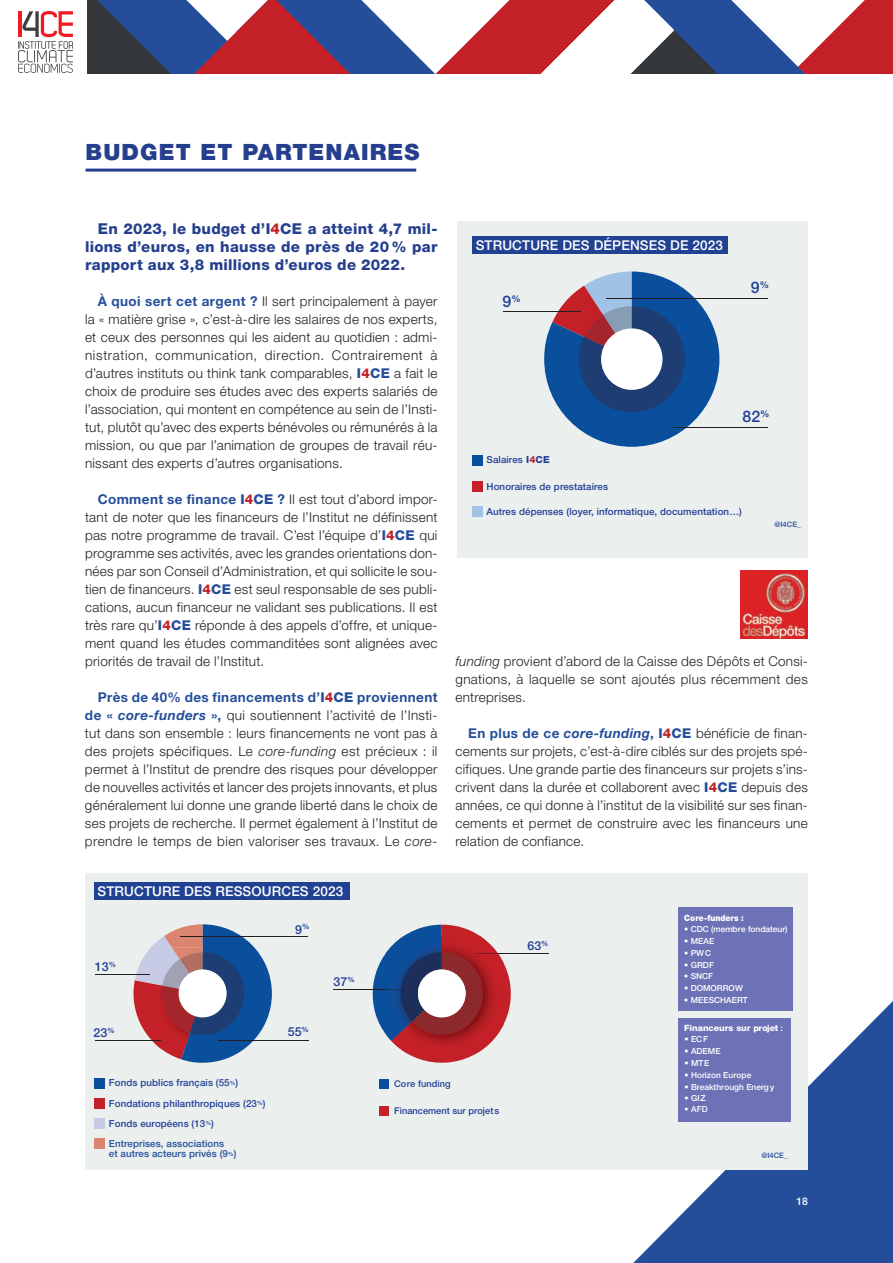
<style>
.page{position:relative;width:893px;height:1263px;background:#fff}
.page>*{position:absolute;margin:0;border:0;box-sizing:border-box;transform-origin:0 0}
.t1{font:900 22.5px "Helvetica Neue LT Std";letter-spacing:.05em;color:#253f8e}
.t2{font:500 15.9px "Helvetica Neue LT Std";color:#223f99}
.t3{font:800 15px/18px "Helvetica Neue LT Std";letter-spacing:.02em;color:#253f8e;text-align:justify}
.t4{font:300 13.5px/18px "Helvetica Neue LT Std";letter-spacing:.02em;color:#231f20;text-align:justify}
.t5{font:500 13.5px "Helvetica Neue LT Std";letter-spacing:.01em;color:#fff}
.t6{font:500 12.45px "Helvetica Neue LT Std";color:#223f99}
.t7{font:500 12.3px "Helvetica Neue LT Std";color:#223f99}
.t8{font:500 10.5px "Helvetica Neue LT Std";color:#fff}
.t9{font:500 9.75px "Helvetica Neue LT Std";letter-spacing:.01em;color:#223f99}
.t10{font:500 9.75px/10.5px "Helvetica Neue LT Std";letter-spacing:.01em;color:#244e9a}
.t11{font:500 9.3px "Helvetica Neue LT Std";color:#223f99}
.t12{font:800 8.55px "Helvetica Neue LT Std";color:#fff}
.t13{font:900 8.55px "Helvetica Neue LT Std";color:#fff;scale:.91 1}
.t14{font:500 8.4px "Helvetica Neue LT Std";color:#fff}
.t15{font:500 8.25px "Helvetica Neue LT Std";color:#fff}
.t16{font:500 7.5px "Helvetica Neue LT Std";letter-spacing:.01em;color:#244e9a}
.s1{color:#c42028}
.s2{font-weight:700;color:#244e9a}
.s3{font-weight:800;color:#244e9a}
.s4{font-weight:800;color:#c42028}
.s5{font-weight:700;font-style:italic;color:#244e9a}
.s6{font-style:italic}
.s7{font-weight:800}
.s8{font-weight:500}
</style>
<div class="page">
<svg style="left:18px;top:0;width:875px;height:74px"></svg>
<svg style="left:633px;top:1001px;width:260px;height:262px;fill:#244e9a"></svg>
<hr style="left:86px;top:169px;width:330px;height:3px;background:#253f8e">
<div style="left:457px;top:221px;width:351px;height:337px;background:#ebefed"></div>
<div style="left:472px;top:236px;width:256px;height:18px;background:#214292"></div>
<div style="left:85px;top:873px;width:723px;height:297px;background:#ebefed"></div>
<div style="left:94px;top:882px;width:255px;height:18px;background:#214292"></div>
<svg style="left:133px;top:924px;width:139px;height:139px"></svg>
<div style="left:179px;top:969px;width:48px;height:48px;background:#fff;border-radius:50%"></div>
<hr style="left:218px;top:1040px;width:90px;height:1px;background:#231f20">
<hr style="left:181px;top:937px;width:127px;height:1px;background:#231f20">
<hr style="left:95px;top:974px;width:55px;height:1px;background:#231f20">
<hr style="left:95px;top:1040px;width:66px;height:1px;background:#231f20">
<div style="left:678px;top:1018px;width:113px;height:103px;background:#6d72b6"></div>
<div style="left:678px;top:908px;width:115px;height:103px;background:#6d72b6"></div>
<hr style="left:333px;top:990px;width:71px;height:1px;background:#231f20">
<hr style="left:477px;top:953px;width:72px;height:1px;background:#231f20">
<svg style="left:373px;top:925px;width:138px;height:138px"></svg>
<div style="left:418px;top:970px;width:48px;height:47px;background:#fff;border-radius:50%"></div>
<div style="left:95px;top:1139px;width:10px;height:10px;background:#db856e"></div>
<div style="left:95px;top:1118px;width:10px;height:10px;background:#c7cbe6"></div>
<div style="left:95px;top:1098px;width:10px;height:10px;background:#c42028"></div>
<div style="left:95px;top:1078px;width:10px;height:10px;background:#0a4f9c"></div>
<svg style="left:544px;top:271px;width:175px;height:176px"></svg>
<div style="left:601px;top:328px;width:61px;height:62px;background:#fff;border-radius:50%"></div>
<hr style="left:504px;top:311px;width:77px;height:1px;background:#231f20">
<hr style="left:607px;top:298px;width:161px;height:1px;background:#231f20">
<hr style="left:673px;top:427px;width:95px;height:1px;background:#231f20">
<div style="left:472px;top:481px;width:10px;height:10px;background:#c42028"></div>
<div style="left:472px;top:506px;width:10px;height:10px;background:#a1c1e5"></div>
<div style="left:472px;top:455px;width:10px;height:10px;background:#0a4f9c"></div>
<img style="left:740px;top:571px;width:68px;height:67px">
<div style="left:380px;top:1106px;width:9px;height:9px;background:#c42028"></div>
<div style="left:380px;top:1080px;width:9px;height:9px;background:#0d4da1"></div>
<h1 class="t1" style="left:86px;top:139px;width:335px">BUDGET ET PARTENAIRES</h1>
<p class="t3" style="left:85px;top:220px;width:354px;text-indent:13px">En 2023, le budget d’I<span class="s1">4</span>CE a atteint 4,7 mil&shy;lions d’euros, en hausse de près de 20% par rapport aux 3,8 millions d’euros de 2022.</p>
<p class="t4" style="left:85px;top:292px;width:354px;text-indent:13px"><span class="s2">À quoi sert cet argent ?</span> Il sert principalement à payer la « matière grise », c’est-à-dire les salaires de nos experts, et ceux des personnes qui les aident au quotidien : admi&shy;nistration, communication, direction. Contrairement à d’autres instituts ou think tank comparables, <span class="s3">I</span><span class="s4">4</span><span class="s3">CE</span> a fait le choix de produire ses études avec des experts salariés de l’association, qui montent en compétence au sein de l’Insti&shy;tut, plutôt qu’avec des experts bénévoles ou rémunérés à la mission, ou que par l’animation de groupes de travail réu&shy;nissant des experts d’autres organisations.</p>
<p class="t4" style="left:85px;top:490px;width:354px;text-indent:13px"><span class="s2">Comment se finance</span> <span class="s3">I</span><span class="s4">4</span><span class="s3">CE</span> <span class="s2">?</span> Il est tout d’abord impor&shy;tant de noter que les financeurs de l’Institut ne définissent pas notre programme de travail. C’est l’équipe d’<span class="s3">I</span><span class="s4">4</span><span class="s3">CE</span> qui programme ses activités, avec les grandes orientations don&shy;nées par son Conseil d’Administration, et qui sollicite le sou&shy;tien de financeurs. <span class="s3">I</span><span class="s4">4</span><span class="s3">CE</span> est seul responsable de ses publi&shy;cations, aucun financeur ne validant ses publications. Il est très rare qu’<span class="s3">I</span><span class="s4">4</span><span class="s3">CE</span> réponde à des appels d’offre, et unique&shy;ment quand les études commanditées sont alignées avec priorités de travail de l’Institut.</p>
<p class="t4" style="left:85px;top:688px;width:354px;text-indent:13px"><span class="s2">Près de 40% des financements d’</span><span class="s3">I</span><span class="s4">4</span><span class="s3">CE</span> <span class="s2">proviennent de «</span> <span class="s5">core-funders</span> <span class="s2">»,</span> qui soutiennent l’activité de l’Insti&shy;tut dans son ensemble : leurs financements ne vont pas à des projets spécifiques. Le <span class="s6">core-funding</span> est précieux : il permet à l’Institut de prendre des risques pour développer de nouvelles activités et lancer des projets innovants, et plus généralement lui donne une grande liberté dans le choix de ses projets de recherche. Il permet également à l’Institut de prendre le temps de bien valoriser ses travaux. Le <span class="s6">core-</span></p>
<p class="t5" style="left:98px;top:883px;width:247px">STRUCTURE DES RESSOURCES 2023</p>
<p class="t5" style="left:476px;top:237px;width:249px">STRUCTURE DES DÉPENSES DE 2023</p>
<p class="t2" style="left:503px;top:292px;width:20px">9<sup>%</sup></p>
<p class="t2" style="left:751px;top:278px;width:20px">9<sup>%</sup></p>
<p class="t9" style="left:487px;top:454px;width:65px">Salaires <span class="s7">I</span><span class="s4">4</span><span class="s7">CE</span></p>
<p class="t2" style="left:743px;top:407px;width:28px">82<sup>%</sup></p>
<p class="t9" style="left:487px;top:480px;width:123px">Honoraires de prestataires</p>
<p class="t9" style="left:487px;top:505px;width:257px">Autres dépenses (loyer, informatique, documentation…)</p>
<p class="t16" style="left:774px;top:520px;width:28px">@I4CE_</p>
<p class="t4" style="left:455px;top:652px;width:354px"><span class="s6">funding</span> provient d’abord de la Caisse des Dépôts et Consi&shy;gnations, à laquelle se sont ajoutés plus récemment des entreprises.</p>
<p class="t4" style="left:455px;top:724px;width:354px;text-indent:13px"><span class="s2">En plus de ce</span> <span class="s5">core-funding</span><span class="s2">,</span> <span class="s3">I</span><span class="s4">4</span><span class="s3">CE</span> bénéficie de finan&shy;cements sur projets, c’est-à-dire ciblés sur des projets spé&shy;cifiques. Une grande partie des financeurs sur projets s’ins&shy;crivent dans la durée et collaborent avec <span class="s3">I</span><span class="s4">4</span><span class="s3">CE</span> depuis des années, ce qui donne à l’institut de la visibilité sur ses finan&shy;cements et permet de construire avec les financeurs une relation de confiance.</p>
<p class="t6" style="left:95px;top:959px;width:23px">13<sup>%</sup></p>
<p class="t6" style="left:94px;top:1026px;width:23px">23<sup>%</sup></p>
<p class="t9" style="left:109px;top:1077px;width:131px">Fonds publics français (55<sup>%</sup>)</p>
<p class="t9" style="left:109px;top:1097px;width:158px">Fondations philanthropiques (23<sup>%</sup>)</p>
<p class="t9" style="left:109px;top:1118px;width:106px">Fonds européens (13<sup>%</sup>)</p>
<p class="t10" style="left:109px;top:1138px;width:129px">Entreprises, associations<br>et autres acteurs privés (9<sup>%</sup>)</p>
<p class="t6" style="left:295px;top:922px;width:16px">9<sup>%</sup></p>
<p class="t6" style="left:288px;top:1024px;width:23px">55<sup>%</sup></p>
<p class="t7" style="left:334px;top:974px;width:22px">37<sup>%</sup></p>
<p class="t13" style="left:684px;top:913px;width:67px">Core-funders :</p>
<p class="t14" style="left:684px;top:924px;width:105px">• CDC (membre fondateur)</p>
<p class="t14" style="left:684px;top:936px;width:32px">• MEAE</p>
<p class="t14" style="left:684px;top:948px;width:28px">• PWC</p>
<p class="t14" style="left:684px;top:959px;width:31px">• GRDF</p>
<p class="t14" style="left:684px;top:971px;width:30px">• SNCF</p>
<p class="t14" style="left:684px;top:983px;width:60px">• DOMORROW</p>
<p class="t14" style="left:684px;top:995px;width:65px">• MEESCHAERT</p>
<p class="t14" style="left:684px;top:1034px;width:25px">• ECF</p>
<p class="t14" style="left:684px;top:1046px;width:38px">• ADEME</p>
<p class="t14" style="left:684px;top:1058px;width:26px">• MTE</p>
<p class="t14" style="left:684px;top:1070px;width:68px">• Horizon Europe</p>
<p class="t14" style="left:684px;top:1081px;width:91px">• Breakthrough Energy</p>
<p class="t14" style="left:684px;top:1093px;width:23px">• GIZ</p>
<p class="t7" style="left:527px;top:938px;width:22px">63<sup>%</sup></p>
<p class="t12" style="left:684px;top:1022px;width:100px">Financeurs sur projet <span class="s8">:</span></p>
<p class="t11" style="left:394px;top:1078px;width:58px">Core funding</p>
<p class="t11" style="left:394px;top:1105px;width:106px">Financement sur projets</p>
<p class="t15" style="left:684px;top:1104px;width:25px">• AFD</p>
<p class="t16" style="left:761px;top:1150px;width:28px">@I4CE_</p>
<p class="t8" style="left:796px;top:1194px;width:13px">18</p>
</div>
